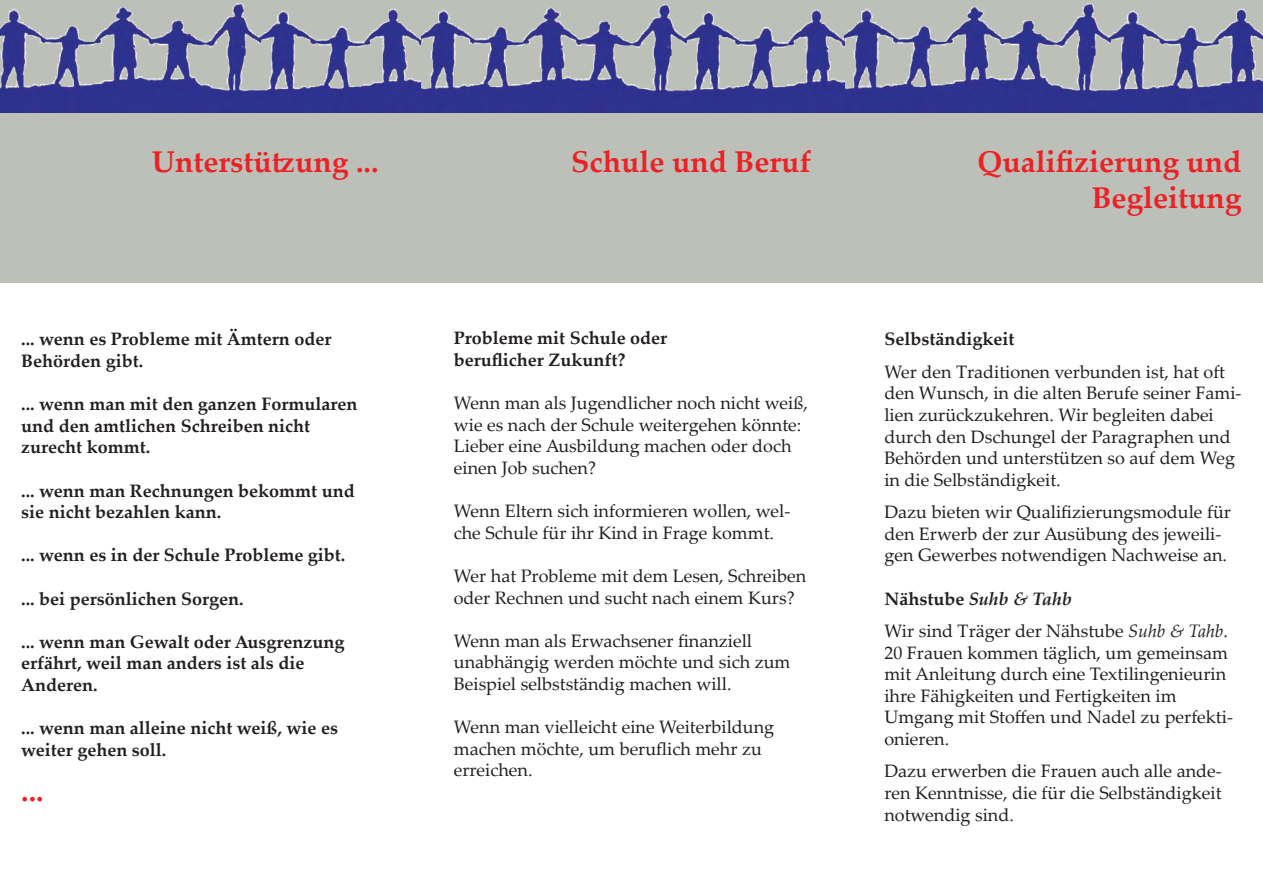
<style>
.page{position:relative;width:1263px;height:893px;background:#fff}
.page>*{position:absolute;margin:0;border:0;box-sizing:border-box;transform-origin:0 0}
.t1{font:700 30px/36px "Palatino Linotype";color:#eb2225;text-align:right}
.t2{font:18px/21.6px "Palatino Linotype";color:#231f20}
.t3{font:700 18px/21.6px "Palatino Linotype";color:#231f20}
.s1{font-weight:700}
.s2{font-weight:700;font-style:italic}
.s3{font-style:italic}
</style>
<div class="page">
<div style="left:0;top:0;width:422px;height:282px;background:#bdbfb9"></div>
<img style="left:0;top:3px;width:422px;height:110px">
<svg style="left:422px;top:0;width:421px;height:282px;background:#a4a6b1"></svg>
<svg style="left:843px;top:0;width:420px;height:282px;background:#a3a6b1"></svg>
<h1 class="t1" style="left:152px;top:143px;width:228px">Unterstützung ...</h1>
<p class="t3" style="left:21px;top:328px;width:312px">... wenn es Probleme mit Ämtern oder<br>Behörden gibt.</p>
<p class="t3" style="left:21px;top:393px;width:338px">... wenn man mit den ganzen Formularen und den amtlichen Schreiben nicht zurecht kommt.</p>
<p class="t3" style="left:21px;top:479px;width:335px">... wenn man Rechnungen bekommt und sie nicht bezahlen kann.</p>
<p class="t3" style="left:21px;top:544px;width:326px">... wenn es in der Schule Probleme gibt.</p>
<p class="t3" style="left:21px;top:587px;width:224px">... bei persönlichen Sorgen.</p>
<p class="t3" style="left:21px;top:630px;width:325px">... wenn man Gewalt oder Ausgrenzung erfährt, weil man anders ist als die<br>Anderen.</p>
<p class="t3" style="left:21px;top:717px;width:318px">... wenn man alleine nicht weiß, wie es weiter gehen soll.</p>
<h1 class="t1" style="left:21px;top:771px;width:24px">...</h1>
<h1 class="t1" style="left:571px;top:142px;width:241px">Schule und Beruf</h1>
<p class="t3" style="left:454px;top:327px;width:215px">Probleme mit Schule oder beruflicher Zukunft?</p>
<p class="t2" style="left:454px;top:392px;width:356px">Wenn man als Jugendlicher noch nicht weiß, wie es nach der Schule weitergehen könnte:<br>Lieber eine Ausbildung machen oder doch einen Job suchen?</p>
<p class="t2" style="left:454px;top:500px;width:338px">Wenn Eltern sich informieren wollen, wel&shy;che Schule für ihr Kind in Frage kommt.</p>
<p class="t2" style="left:454px;top:564px;width:354px">Wer hat Probleme mit dem Lesen, Schreiben oder Rechnen und sucht nach einem Kurs?</p>
<p class="t2" style="left:454px;top:629px;width:338px">Wenn man als Erwachsener finanziell unabhängig werden möchte und sich zum<br>Beispiel selbstständig machen will.</p>
<p class="t2" style="left:454px;top:716px;width:322px">Wenn man vielleicht eine Weiterbildung machen möchte, um beruflich mehr zu erreichen.</p>
<h1 class="t1" style="left:977px;top:143px;width:266px">Qualifizierung und<br>Begleitung</h1>
<p class="t3" style="left:884px;top:328px;width:131px">Selbständigkeit</p>
<p class="t2" style="left:884px;top:360px;width:359px">Wer den Traditionen verbunden ist, hat oft den Wunsch, in die alten Berufe seiner Fami&shy;lien zurückzukehren. Wir begleiten dabei durch den Dschungel der Paragraphen und Behörden und unterstützen so auf dem Weg in die Selbständigkeit.</p>
<p class="t2" style="left:884px;top:500px;width:348px">Dazu bieten wir Qualifizierungsmodule für den Erwerb der zur Ausübung des jeweili&shy;gen Gewerbes notwendigen Nachweise an.</p>
<p class="t2" style="left:884px;top:581px;width:345px;line-height:32.4px"><span class="s1">Nähstube</span> <span class="s2">Suhb &amp; Tahb<br></span>Wir sind Träger der Nähstube <span class="s3">Suhb &amp; Tahb</span>.</p>
<p class="t2" style="left:884px;top:641px;width:350px">20 Frauen kommen täglich, um gemeinsam mit Anleitung durch eine Textilingenieurin ihre Fähigkeiten und Fertigkeiten im Umgang mit Stoffen und Nadel zu perfekti&shy;onieren.</p>
<p class="t2" style="left:884px;top:760px;width:339px;text-align:justify">Dazu erwerben die Frauen auch alle ande&shy;ren Kenntnisse, die für die Selbständigkeit notwendig sind.</p>
</div>
